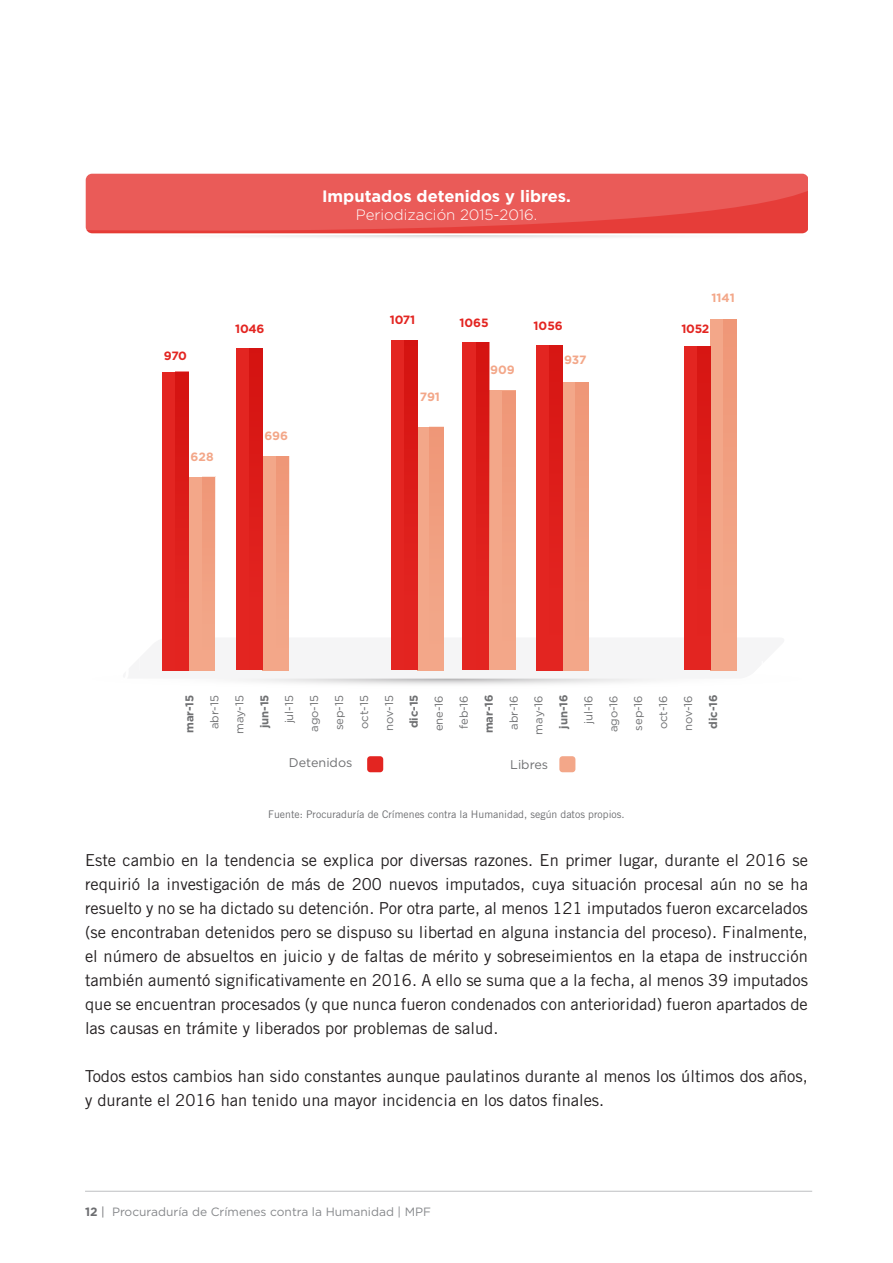
<style>
.page{position:relative;width:893px;height:1263px;background:#fff}
.page>*{position:absolute;margin:0;border:0;box-sizing:border-box;transform-origin:0 0}
.Texto{font:16.5px/24px "Trade Gothic LT Std";color:#231f20;text-align:justify}
.t1{font:700 16.5px "Gotham";color:#fff}
.t2{font:300 15px "Gotham";color:#fff}
.t3{font:12.6px "Gotham";color:#6f7072}
.t4{font:12px "Gotham";color:#86888b}
.t5{font:700 12px "Gotham";letter-spacing:-.025em;color:#e32521}
.t6{font:700 12px "Gotham";color:#f3a789}
.t7{font:11.4px/24.9px "Gotham";color:#6f7072;text-align:right}
.Fuente_gráfico{font:10.5px "Trade Gothic LT Std";color:#6c6d70}
.s1{font-weight:700}
.s2{font-weight:700;color:#6c6d70}
.s3{color:#6c6d70}
</style>
<div class="page">
<hr style="left:85px;top:1191px;width:727px;height:1px;background:#bebfc2">
<svg style="left:162px;top:637px;width:575px;height:48px"></svg>
<div style="left:86px;top:174px;width:722px;height:59px;background:#ea5b58;border-radius:6px"></div>
<svg style="left:86px;top:191px;width:722px;height:47px"></svg>
<div style="left:367px;top:756px;width:16px;height:16px;background:#e32521;border-radius:3px"></div>
<div style="left:559px;top:756px;width:16px;height:16px;background:#f3a789;border-radius:3px"></div>
<div style="left:710px;top:319px;width:27px;height:351px;background:#f3a789"></div>
<div style="left:684px;top:346px;width:26px;height:324px;background:#e32521"></div>
<div style="left:563px;top:382px;width:26px;height:288px;background:#f3a789"></div>
<div style="left:536px;top:345px;width:26px;height:325px;background:#e32521"></div>
<div style="left:489px;top:390px;width:27px;height:280px;background:#f3a789"></div>
<div style="left:463px;top:342px;width:26px;height:328px;background:#e32521"></div>
<div style="left:417px;top:427px;width:27px;height:243px;background:#f3a789"></div>
<div style="left:391px;top:341px;width:26px;height:329px;background:#e32521"></div>
<div style="left:262px;top:456px;width:27px;height:214px;background:#f3a789"></div>
<div style="left:237px;top:348px;width:26px;height:322px;background:#e32521"></div>
<div style="left:188px;top:477px;width:26px;height:193px;background:#f3a789"></div>
<div style="left:162px;top:372px;width:26px;height:298px;background:#e32521"></div>
<div style="left:698px;top:346px;width:12px;height:324px;background:#de1f1c"></div>
<div style="left:549px;top:345px;width:13px;height:324px;background:#de1f1c"></div>
<div style="left:477px;top:343px;width:12px;height:327px;background:#dd1e1b"></div>
<div style="left:405px;top:341px;width:12px;height:329px;background:#dd1e1b"></div>
<div style="left:250px;top:348px;width:12px;height:322px;background:#dd1e1b"></div>
<div style="left:175px;top:372px;width:13px;height:298px;background:#dd1e1b"></div>
<div style="left:723px;top:319px;width:13px;height:351px;background:#f1a082"></div>
<div style="left:575px;top:382px;width:13px;height:288px;background:#f1a082"></div>
<div style="left:502px;top:391px;width:13px;height:279px;background:#f1a082"></div>
<div style="left:430px;top:427px;width:13px;height:243px;background:#f1a082"></div>
<div style="left:276px;top:456px;width:13px;height:214px;background:#f1a082"></div>
<div style="left:202px;top:477px;width:13px;height:193px;background:#f1a082"></div>
<p class="t1" style="left:322px;top:185px;width:250px">Imputados detenidos y libres.</p>
<p class="t2" style="left:356px;top:205px;width:183px">Periodización 2015-2016.</p>
<p class="t5" style="left:164px;top:347px;width:25px">970</p>
<p class="t5" style="left:235px;top:321px;width:31px">1046</p>
<p class="t6" style="left:191px;top:449px;width:24px">628</p>
<p class="t6" style="left:264px;top:428px;width:25px">696</p>
<p class="t5" style="left:390px;top:312px;width:27px">1071</p>
<p class="t6" style="left:420px;top:389px;width:22px">791</p>
<p class="t5" style="left:459px;top:314px;width:31px">1065</p>
<p class="t6" style="left:490px;top:362px;width:26px">909</p>
<p class="t5" style="left:534px;top:318px;width:31px">1056</p>
<p class="t6" style="left:564px;top:352px;width:24px">937</p>
<p class="t6" style="left:711px;top:289px;width:25px">1141</p>
<p class="t5" style="left:681px;top:321px;width:29px">1052</p>
<p class="t7" style="left:177px;top:734px;width:41px;rotate:-90deg"><span class="s1">mar-15 </span>abr-15 may-15 <span class="s1">jun-15 </span>jul-15 ago-15 sep-15 oct-15 nov-15 <span class="s1">dic-15</span></p>
<p class="t7" style="left:476px;top:735px;width:42px;rotate:-90deg"><span class="s1">mar-16 </span>abr-16 may-16 <span class="s1">jun-16 </span>jul-16</p>
<p class="t7" style="left:426px;top:731px;width:38px;text-align:left;rotate:-90deg">ene-16 feb-16</p>
<p class="t7" style="left:601px;top:732px;width:39px;text-align:justify;rotate:-90deg">ago-16 sep-16 oct-16 nov-16 <span class="s1">dic-16</span></p>
<p class="t3" style="left:289px;top:755px;width:65px">Detenidos</p>
<p class="t3" style="left:510px;top:757px;width:40px">Libres</p>
<p class="Fuente_gráfico" style="left:268px;top:808px;width:358px">Fuente: Procuraduría de Crímenes contra la Humanidad, según datos propios.</p>
<p class="Texto" style="left:85px;top:848px;width:724px">Este cambio en la tendencia se explica por diversas razones. En primer lugar, durante el 2016 se requirió la investigación de más de 200 nuevos imputados, cuya situación procesal aún no se ha resuelto y no se ha dictado su detención. Por otra parte, al menos 121 imputados fueron excarcelados (se encontraban detenidos pero se dispuso su libertad en alguna instancia del proceso). Finalmente, el número de absueltos en juicio y de faltas de mérito y sobreseimientos en la etapa de instrucción también aumentó significativamente en 2016. A ello se suma que a la fecha, al menos 39 imputados que se encuentran procesados (y que nunca fueron condenados con anterioridad) fueron apartados de las causas en trámite y liberados por problemas de salud.</p>
<p class="Texto" style="left:85px;top:1064px;width:724px">Todos estos cambios han sido constantes aunque paulatinos durante al menos los últimos dos años, y durante el 2016 han tenido una mayor incidencia en los datos finales.</p>
<p class="t4" style="left:85px;top:1204px;width:348px"><span class="s2">12</span> <span class="s3">|</span> Procuraduría de Crímenes contra la Humanidad | MPF</p>
</div>
